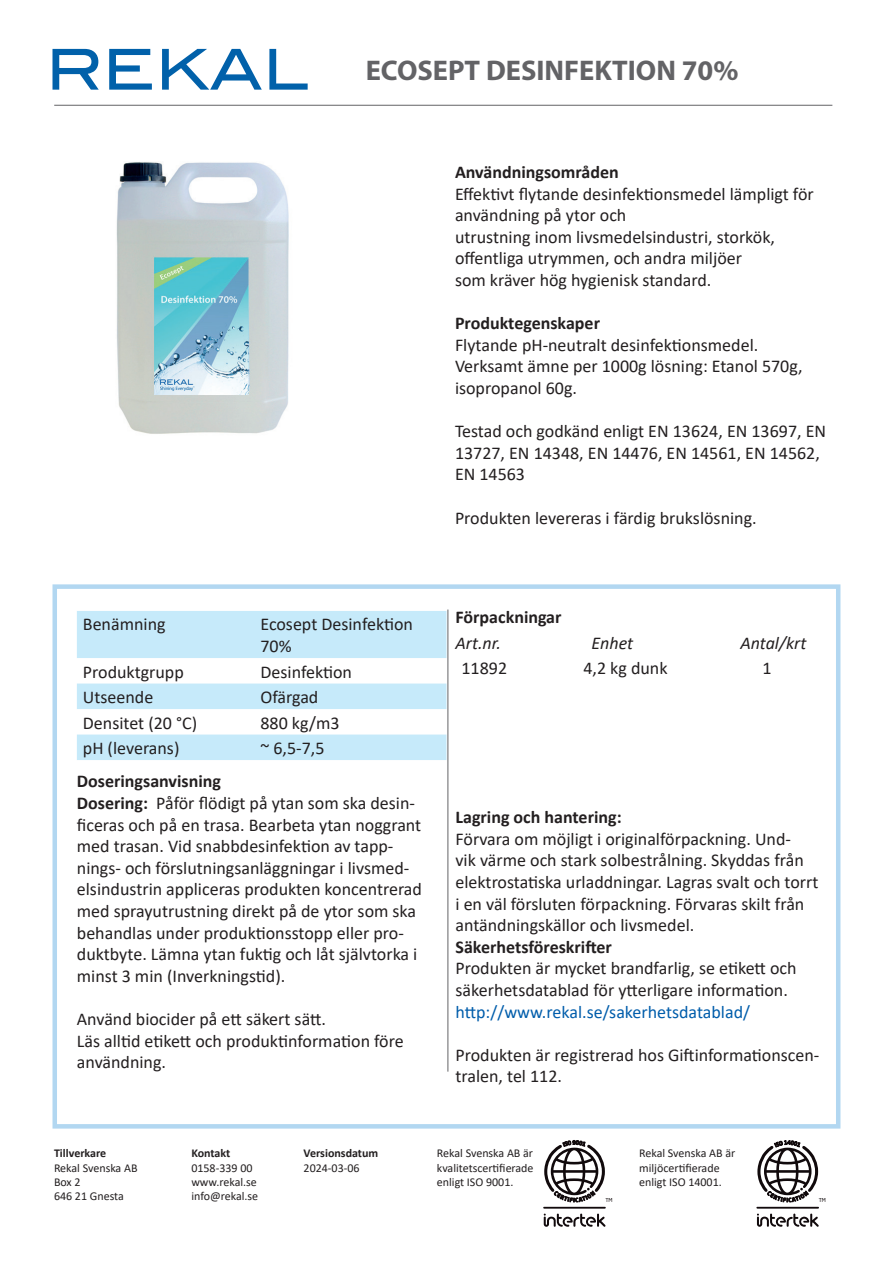
<style>
.page{position:relative;width:893px;height:1263px;background:#fff}
.page>*{position:absolute;margin:0;border:0;box-sizing:border-box;transform-origin:0 0}
.t1{font:700 28.5px "Myriad Pro";color:#636366}
.t2{font:18px/21.6px "Calibri";color:#231f20}
.t3{font:700 18px "Calibri";color:#231f20}
.t4{font:18px "Calibri";color:#015dab}
.t5{font:italic 18px "Calibri";color:#231f20}
.t6{font:12px/14.4px "Calibri";color:#231f20}
.t7{font:700 12px "Calibri";color:#231f20}
.t8{font:5.4px "Neo Sans Std";color:#110a0c}
.s1{font-weight:700}
</style>
<div class="page">
<div style="left:52px;top:584px;width:788px;height:544px;border:4px solid #b2d7f1"></div>
<img style="left:116px;top:162px;width:173px;height:272px">
<hr style="left:54px;top:105px;width:778px;height:1px;background:#636366">
<hr style="left:447px;top:609px;width:1px;height:462px;background:#636366">
<svg style="left:77px;top:611px;width:369px;height:149px;fill:#c6eafa"></svg>
<svg style="left:53px;top:49px;width:46px;height:41px"></svg>
<svg style="left:109px;top:49px;width:43px;height:41px"></svg>
<svg style="left:162px;top:49px;width:100px;height:41px"></svg>
<svg style="left:269px;top:49px;width:39px;height:41px"></svg>
<svg style="left:757px;top:1213px;width:62px;height:14px"></svg>
<hr style="left:756px;top:1207px;width:63px;height:1px;background:#110a0c">
<svg style="left:544px;top:1213px;width:61px;height:14px"></svg>
<hr style="left:543px;top:1207px;width:63px;height:1px;background:#110a0c">
<svg style="left:757px;top:1146px;width:62px;height:50px"></svg>
<svg style="left:544px;top:1144px;width:61px;height:52px"></svg>
<h1 class="t1" style="left:366px;top:52px;width:374px">ECOSEPT DESINFEKTION 70%</h1>
<p class="t3" style="left:455px;top:159px;width:165px">Användningsområden</p>
<p class="t2" style="left:455px;top:182px;width:360px">Effektivt flytande desinfektionsmedel lämpligt för användning på ytor och<br>utrustning inom livsmedelsindustri, storkök, offentliga utrymmen, och andra miljöer<br>som kräver hög hygienisk standard.</p>
<p class="t3" style="left:455px;top:310px;width:147px">Produktegenskaper</p>
<p class="t2" style="left:455px;top:333px;width:349px">Flytande pH-neutralt desinfektionsmedel.<br>Verksamt ämne per 1000g lösning: Etanol 570g, isopropanol 60g.</p>
<p class="t2" style="left:455px;top:420px;width:373px">Testad och godkänd enligt EN 13624, EN 13697, EN<br>13727, EN 14348, EN 14476, EN 14561, EN 14562,<br>EN 14563</p>
<p class="t2" style="left:455px;top:506px;width:303px">Produkten levereras i färdig brukslösning.</p>
<p class="t2" style="left:83px;top:613px;width:84px">Benämning</p>
<p class="t2" style="left:260px;top:613px;width:154px">Ecosept Desinfektion<br>70%</p>
<p class="t2" style="left:83px;top:660px;width:102px">Produktgrupp</p>
<p class="t2" style="left:260px;top:660px;width:93px">Desinfektion</p>
<p class="t2" style="left:83px;top:686px;width:72px">Utseende</p>
<p class="t2" style="left:260px;top:686px;width:59px">Ofärgad</p>
<p class="t2" style="left:83px;top:711px;width:116px">Densitet (20 °C)</p>
<p class="t2" style="left:260px;top:711px;width:81px">880 kg/m3</p>
<p class="t2" style="left:83px;top:737px;width:98px">pH (leverans)</p>
<p class="t2" style="left:260px;top:737px;width:66px">~ 6,5-7,5</p>
<p class="t2" style="left:77px;top:770px;width:347px"><span class="s1">Doseringsanvisning<br>Dosering:</span> Påför flödigt på ytan som ska desin&shy;ficeras och på en trasa. Bearbeta ytan noggrant med trasan. Vid snabbdesinfektion av tapp&shy;nings- och förslutningsanläggningar i livsmed&shy;elsindustrin appliceras produkten koncentrerad med sprayutrustning direkt på de ytor som ska behandlas under produktionsstopp eller pro&shy;duktbyte. Lämna ytan fuktig och låt självtorka i minst 3 min (Inverkningstid).</p>
<p class="t2" style="left:77px;top:1008px;width:328px">Använd biocider på ett säkert sätt.<br>Läs alltid etikett och produktinformation före användning.</p>
<p class="t3" style="left:455px;top:604px;width:108px">Förpackningar</p>
<p class="t5" style="left:455px;top:630px;width:47px">Art.nr.</p>
<p class="t5" style="left:592px;top:630px;width:43px">Enhet</p>
<p class="t5" style="left:740px;top:630px;width:68px">Antal/krt</p>
<p class="t2" style="left:461px;top:657px;width:47px">11892</p>
<p class="t2" style="left:583px;top:657px;width:86px">4,2 kg dunk</p>
<p class="t2" style="left:762px;top:657px;width:11px">1</p>
<p class="t3" style="left:455px;top:804px;width:168px">Lagring och hantering:</p>
<p class="t2" style="left:455px;top:827px;width:365px">Förvara om möjligt i originalförpackning. Und-<br>vik värme och stark solbestrålning. Skyddas från elektrostatiska urladdningar. Lagras svalt och torrt i en väl försluten förpackning. Förvaras skilt från antändningskällor och livsmedel.</p>
<p class="t3" style="left:455px;top:934px;width:158px">Säkerhetsföreskrifter</p>
<p class="t2" style="left:455px;top:957px;width:343px">Produkten är mycket brandfarlig, se etikett och säkerhetsdatablad för ytterligare information.</p>
<p class="t4" style="left:455px;top:999px;width:296px">http://www.rekal.se/sakerhetsdatablad/</p>
<p class="t2" style="left:455px;top:1043px;width:365px">Produkten är registrerad hos Giftinformationscen&shy;tralen, tel 112.</p>
<p class="t7" style="left:54px;top:1145px;width:54px">Tillverkare</p>
<p class="t6" style="left:54px;top:1160px;width:85px">Rekal Svenska AB<br>Box 2<br>646 21 Gnesta</p>
<p class="t7" style="left:191px;top:1145px;width:40px">Kontakt</p>
<p class="t6" style="left:191px;top:1160px;width:68px">0158-339 00 www.rekal.se info@rekal.se</p>
<p class="t7" style="left:304px;top:1145px;width:76px">Versionsdatum</p>
<p class="t6" style="left:304px;top:1160px;width:58px">2024-03-06</p>
<p class="t6" style="left:437px;top:1146px;width:98px;text-align:justify">Rekal Svenska AB är kvalitetscertifierade enligt ISO 9001.</p>
<p class="t6" style="left:639px;top:1146px;width:98px">Rekal Svenska AB är miljöcertifierade enligt ISO 14001.</p>
<p class="t8" style="left:605px;top:1197px;width:9px">TM</p>
<p class="t8" style="left:819px;top:1197px;width:9px">TM</p>
</div>
